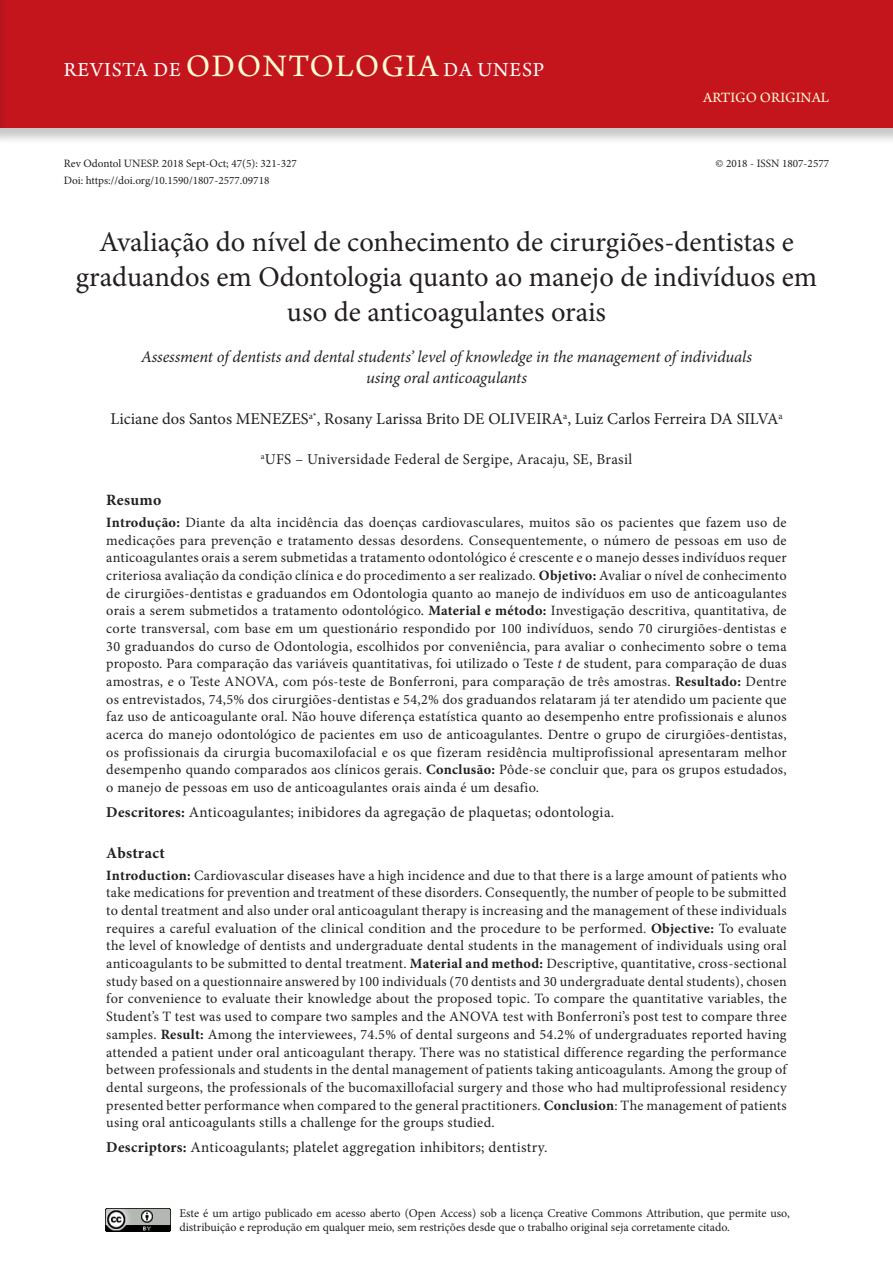
<style>
.page{position:relative;width:893px;height:1263px;background:#fff}
.page>*{position:absolute;margin:0;border:0;box-sizing:border-box;transform-origin:0 0}
.ArticleTitle{font:28.5px/34.8px "Minion Pro";color:#231f20;text-align:center}
.t1{font:21px "Arno Pro";letter-spacing:.04em;color:#fff}
.ArticleTitle-Trans1{font:italic 16.5px/20.4px "Minion Pro";letter-spacing:-.01em;color:#231f20;text-align:center}
.Authors{font:16.5px "Minion Pro";color:#231f20}
.AbstractTitle-Trans1{font:700 15.75px "Minion Pro";letter-spacing:.02em;color:#231f20}
.AbstractTitle{font:700 15.75px "Minion Pro";letter-spacing:.02em;color:#231f20}
.Keywords{font:15px "Minion Pro";letter-spacing:.02em;color:#231f20}
.Keywords-Trans1{font:15px "Minion Pro";letter-spacing:.02em;color:#231f20}
.Affiliations{font:15px "Minion Pro";letter-spacing:.02em;color:#231f20}
.t2{font:15px "Arno Pro";color:#fffcd5}
.Abstract{font:14.25px/17.7px "Minion Pro";letter-spacing:.02em;color:#231f20;text-align:justify}
.Abstract-Trans1{font:14.25px/17.7px "Minion Pro";letter-spacing:.02em;color:#231f20;text-align:justify}
.LicenseParaAlt{font:12px/14.4px "Minion Pro";color:#231f20}
.t3{font:11.25px "Minion Pro";color:#231f20}
.s1{font-size:33px;color:#fffcd5}
.s2{font-weight:700}
.s3{font-style:italic}
</style>
<div class="page">
<div style="left:0;top:0;width:893px;height:144px;background:#231f20;opacity:.25"></div>
<div style="left:0;top:0;width:893px;height:128px;background:#c4151c"></div>
<div style="left:0;top:0;width:8px;height:144px;background:#231f20;opacity:.25"></div>
<hr style="left:0;top:0;width:1px;height:128px;background:#c4151c">
<img style="left:105px;top:1208px;width:66px;height:23px">
<h2 class="t1" style="left:64px;top:58px;width:482px">REVISTA DE <span class="s1">ODONTOLOGIA</span> DA UNESP</h2>
<p class="t2" style="left:703px;top:89px;width:128px">ARTIGO ORIGINAL</p>
<p class="t3" style="left:64px;top:156px;width:235px">Rev Odontol UNESP. 2018 Sept-Oct; 47(5): 321-327</p>
<p class="t3" style="left:715px;top:156px;width:115px">© 2018 - ISSN 1807-2577</p>
<p class="t3" style="left:64px;top:173px;width:207px">Doi: https://doi.org/10.1590/1807-2577.09718</p>
<p class="ArticleTitle" style="left:76px;top:225px;width:743px">Avaliação do nível de conhecimento de cirurgiões-dentistas e graduandos em Odontologia quanto ao manejo de indivíduos em uso de anticoagulantes orais</p>
<p class="ArticleTitle-Trans1" style="left:141px;top:347px;width:612px">Assessment of dentists and dental students’ level of knowledge in the management of individuals using oral anticoagulants</p>
<p class="Authors" style="left:110px;top:408px;width:674px">Liciane dos Santos MENEZES<sup>a*</sup>, Rosany Larissa Brito DE OLIVEIRA<sup>a</sup>, Luiz Carlos Ferreira DA SILVA<sup>a</sup></p>
<p class="Affiliations" style="left:261px;top:449px;width:373px"><sup>a</sup>UFS – Universidade Federal de Sergipe, Aracaju, SE, Brasil</p>
<p class="AbstractTitle" style="left:106px;top:489px;width:56px">Resumo</p>
<p class="Abstract" style="left:106px;top:513px;width:682px"><span class="s2">Introdução:</span> Diante da alta incidência das doenças cardiovasculares, muitos são os pacientes que fazem uso de medicações para prevenção e tratamento dessas desordens. Consequentemente, o número de pessoas em uso de anticoagulantes orais a serem submetidas a tratamento odontológico é crescente e o manejo desses indivíduos requer criteriosa avaliação da condição clínica e do procedimento a ser realizado. <span class="s2">Objetivo:</span> Avaliar o nível de conhecimento de cirurgiões-dentistas e graduandos em Odontologia quanto ao manejo de indivíduos em uso de anticoagulantes orais a serem submetidos a tratamento odontológico. <span class="s2">Material e método:</span> Investigação descritiva, quantitativa, de corte transversal, com base em um questionário respondido por 100 indivíduos, sendo 70 cirurgiões-dentistas e 30 graduandos do curso de Odontologia, escolhidos por conveniência, para avaliar o conhecimento sobre o tema proposto. Para comparação das variáveis quantitativas, foi utilizado o Teste <span class="s3">t</span> de student, para comparação de duas amostras, e o Teste ANOVA, com pós-teste de Bonferroni, para comparação de três amostras. <span class="s2">Resultado:</span> Dentre os entrevistados, 74,5% dos cirurgiões-dentistas e 54,2% dos graduandos relataram já ter atendido um paciente que faz uso de anticoagulante oral. Não houve diferença estatística quanto ao desempenho entre profissionais e alunos acerca do manejo odontológico de pacientes em uso de anticoagulantes. Dentre o grupo de cirurgiões-dentistas, os profissionais da cirurgia bucomaxilofacial e os que fizeram residência multiprofissional apresentaram melhor desempenho quando comparados aos clínicos gerais. <span class="s2">Conclusão:</span> Pôde-se concluir que, para os grupos estudados, o manejo de pessoas em uso de anticoagulantes orais ainda é um desafio.</p>
<p class="Keywords" style="left:106px;top:802px;width:509px"><span class="s2">Descritores:</span> Anticoagulantes; inibidores da agregação de plaquetas; odontologia.</p>
<p class="AbstractTitle-Trans1" style="left:106px;top:842px;width:60px">Abstract</p>
<p class="Abstract-Trans1" style="left:106px;top:866px;width:682px"><span class="s2">Introduction:</span> Cardiovascular diseases have a high incidence and due to that there is a large amount of patients who take medications for prevention and treatment of these disorders. Consequently, the number of people to be submitted to dental treatment and also under oral anticoagulant therapy is increasing and the management of these individuals requires a careful evaluation of the clinical condition and the procedure to be performed. <span class="s2">Objective:</span> To evaluate the level of knowledge of dentists and undergraduate dental students in the management of individuals using oral anticoagulants to be submitted to dental treatment. <span class="s2">Material and method:</span> Descriptive, quantitative, cross-sectional study based on a questionnaire answered by 100 individuals (70 dentists and 30 undergraduate dental students), chosen for convenience to evaluate their knowledge about the proposed topic. To compare the quantitative variables, the Student’s T test was used to compare two samples and the ANOVA test with Bonferroni’s post test to compare three samples. <span class="s2">Result:</span> Among the interviewees, 74.5% of dental surgeons and 54.2% of undergraduates reported having attended a patient under oral anticoagulant therapy. There was no statistical difference regarding the performance between professionals and students in the dental management of patients taking anticoagulants. Among the group of dental surgeons, the professionals of the bucomaxillofacial surgery and those who had multiprofessional residency presented better performance when compared to the general practitioners. <span class="s2">Conclusion</span>: The management of patients using oral anticoagulants stills a challenge for the groups studied.</p>
<p class="Keywords-Trans1" style="left:106px;top:1137px;width:443px"><span class="s2">Descriptors:</span> Anticoagulants; platelet aggregation inhibitors; dentistry.</p>
<p class="LicenseParaAlt" style="left:179px;top:1206px;width:612px">Este é um artigo publicado em acesso aberto (Open Access) sob a licença Creative Commons Attribution, que permite uso, distribuição e reprodução em qualquer meio, sem restrições desde que o trabalho original seja corretamente citado.</p>
</div>
